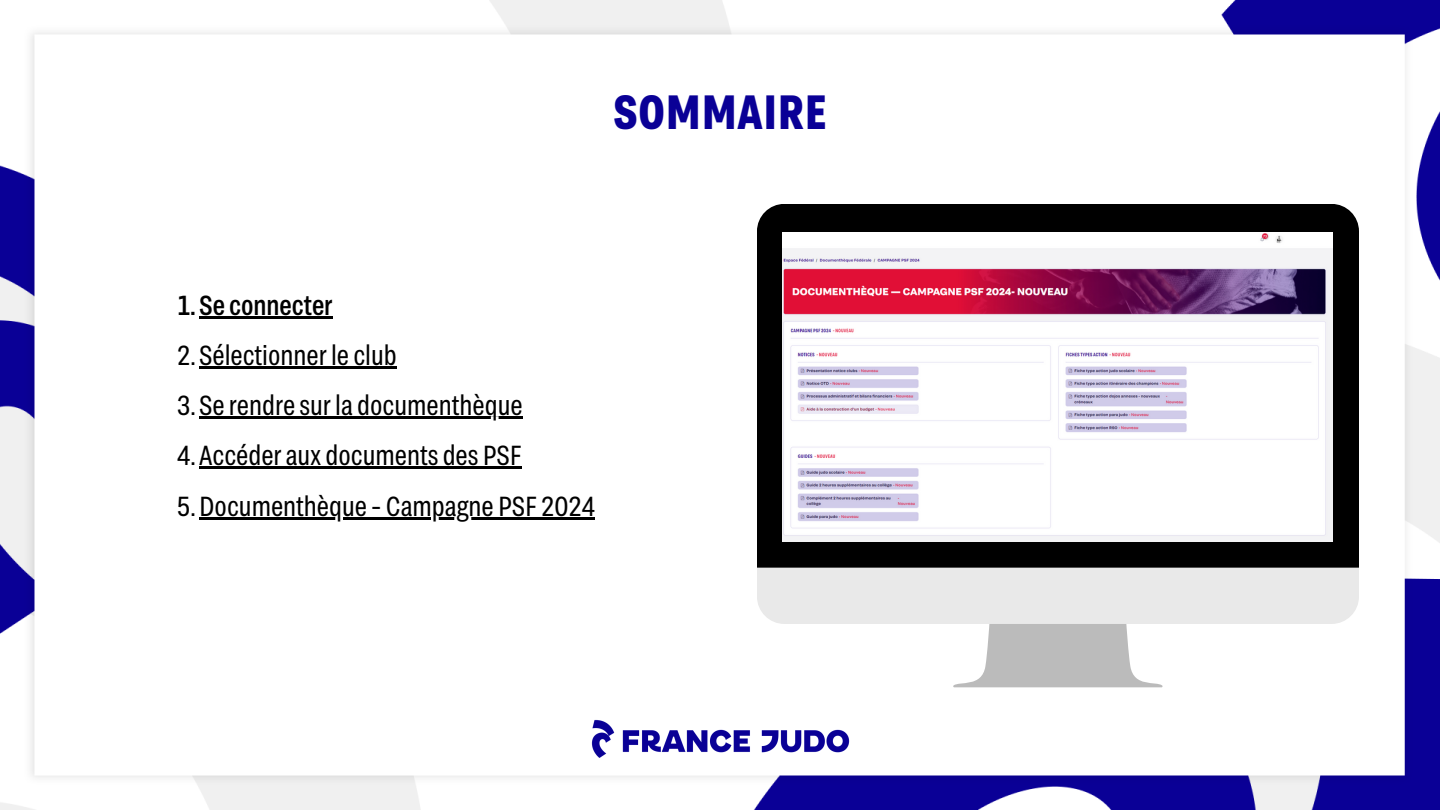
<style>
.page{position:relative;width:1440px;height:810px;background:#fff}
.page>*{position:absolute;margin:0;border:0;box-sizing:border-box;transform-origin:0 0}
.t1{font:700 48px "Grtsk Zetta";color:#0a0096}
.t2{font:27.5px "Grtsk Zetta";color:#000}
.t3{font:500 27.5px "Grtsk Zetta";color:#000}
</style>
<div class="page">
<img style="left:0;top:0;width:1440px;height:810px">
<img style="left:570px;top:716px;width:300px;height:49px">
<div style="left:757px;top:204px;width:602px;height:364px;background:#000"></div>
<svg style="left:757px;top:568px;width:602px;height:119px"></svg>
<img style="left:782px;top:232px;width:551px;height:310px">
<div style="left:1286px;top:233px;width:45px;height:13px;background:#fff"></div>
<hr style="left:199px;top:316px;width:133px;height:2px;background:#000">
<hr style="left:199px;top:366px;width:198px;height:3px;background:#000">
<hr style="left:199px;top:417px;width:324px;height:2px;background:#000">
<hr style="left:199px;top:467px;width:323px;height:2px;background:#000">
<hr style="left:199px;top:517px;width:396px;height:2px;background:#000">
<p class="t1" style="left:613px;top:81px;width:215px">SOMMAIRE</p>
<p class="t3" style="left:179px;top:287px;width:155px">1.Se connecter</p>
<p class="t2" style="left:178px;top:337px;width:221px">2.Sélectionner le club</p>
<p class="t2" style="left:177px;top:388px;width:347px">3.Se rendre sur la documenthèque</p>
<p class="t2" style="left:177px;top:438px;width:346px">4.Accéder aux documents des PSF</p>
<p class="t2" style="left:177px;top:488px;width:420px">5.Documenthèque - Campagne PSF 2024</p>
</div>
